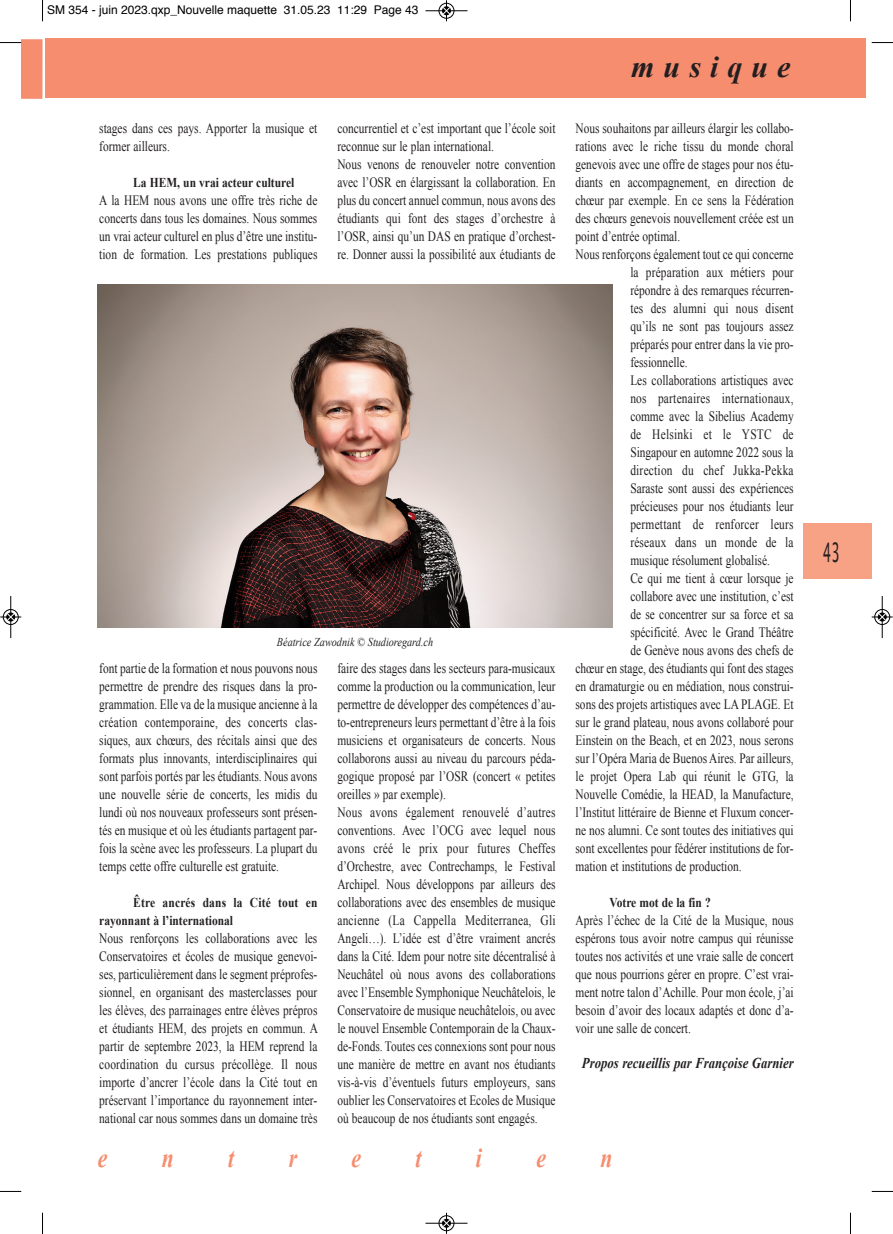
<style>
.page{position:relative;width:893px;height:1234px;background:#fff}
.page>*{position:absolute;margin:0;border:0;box-sizing:border-box;transform-origin:0 0}
.t1{font:italic 700 30px "Times New Roman";letter-spacing:.3em;color:#231f20}
.t2{font:italic 700 27px "Times New Roman";color:#f68d6f;scale:.8 1}
.t3{font:27px "Lucida Grande";color:#231f20;scale:.5 1}
.t4{font:italic 700 15px "Times New Roman";color:#231f20;scale:.85 1}
.t5{font:14.25px/18px "Times New Roman";color:#231f20;text-align:justify;scale:.8 1}
.t6{font:14.25px "Times New Roman";letter-spacing:.02em;color:#231f20;scale:.8 1}
.t7{font:700 13.5px/18px "Times New Roman";color:#231f20;scale:.85 1}
.t8{font:12px "Helvetica";color:#000}
.t9{font:italic 12px "Times New Roman";color:#231f20;scale:.85 1}
</style>
<div class="page">
<div style="left:804px;top:523px;width:68px;height:55px;background:#f7a185"></div>
<img style="left:98px;top:285px;width:514px;height:342px">
<div style="left:45px;top:38px;width:820px;height:60px;background:#f68d6f"></div>
<svg style="left:42px;top:0;width:1px;height:21px"></svg>
<svg style="left:0;top:39px;width:43px;height:60px"></svg>
<svg style="left:850px;top:0;width:1px;height:21px"></svg>
<svg style="left:872px;top:42px;width:21px;height:1px"></svg>
<svg style="left:42px;top:1212px;width:1px;height:21px"></svg>
<svg style="left:0;top:1190px;width:21px;height:1px"></svg>
<svg style="left:850px;top:1212px;width:1px;height:21px"></svg>
<svg style="left:872px;top:1190px;width:21px;height:1px"></svg>
<div style="left:438px;top:3px;width:16px;height:16px;border:1px solid #fff;border-radius:50%"></div>
<hr style="left:425px;top:11px;width:42px;height:1px;background:#000">
<div style="left:439px;top:3px;width:15px;height:15px;border:1px solid #000;border-radius:50%"></div>
<svg style="left:443px;top:0;width:7px;height:21px"></svg>
<div style="left:438px;top:1214px;width:16px;height:16px;border:1px solid #fff;border-radius:50%"></div>
<hr style="left:425px;top:1222px;width:42px;height:1px;background:#000">
<div style="left:439px;top:1215px;width:15px;height:15px;border:1px solid #000;border-radius:50%"></div>
<svg style="left:443px;top:1212px;width:7px;height:21px"></svg>
<div style="left:3px;top:609px;width:16px;height:16px;border:1px solid #fff;border-radius:50%"></div>
<hr style="left:11px;top:596px;width:1px;height:42px;background:#000">
<div style="left:3px;top:609px;width:15px;height:15px;border:1px solid #000;border-radius:50%"></div>
<svg style="left:0;top:613px;width:21px;height:7px"></svg>
<div style="left:874px;top:609px;width:16px;height:16px;border:1px solid #fff;border-radius:50%"></div>
<hr style="left:882px;top:596px;width:1px;height:42px;background:#000">
<div style="left:874px;top:609px;width:16px;height:15px;border:1px solid #000;border-radius:50%"></div>
<svg style="left:872px;top:613px;width:21px;height:7px"></svg>
<p class="t8" style="left:47px;top:4px;width:373px">SM 354 - juin 2023.qxp_Nouvelle maquette 31.05.23 11:29 Page 43</p>
<p class="t5" style="left:99px;top:119px;width:274px">stages dans ces pays. Apporter la musique et former ailleurs.</p>
<p class="t7" style="left:133px;top:173px;width:191px">La HEM, un vrai acteur culturel</p>
<p class="t5" style="left:99px;top:191px;width:274px">A la HEM nous avons une offre très riche de concerts dans tous les domaines. Nous sommes un vrai acteur culturel en plus d’être une institu&shy;tion de formation. Les prestations publiques</p>
<p class="t5" style="left:337px;top:119px;width:274px;text-align:left">concurrentiel et c’est important que l’école soit reconnue sur le plan international.<br>Nous venons de renouveler notre convention avec l’OSR en élargissant la collaboration. En plus du concert annuel commun, nous avons des étudiants qui font des stages d’orchestre à l’OSR, ainsi qu’un DAS en pratique d’orchest&shy;re. Donner aussi la possibilité aux étudiants de</p>
<p class="t9" style="left:277px;top:634px;width:185px">Béatrice Zawodnik © Studioregard.ch</p>
<p class="t5" style="left:99px;top:659px;width:274px">font partie de la formation et nous pouvons nous permettre de prendre des risques dans la pro&shy;grammation. Elle va de la musique ancienne à la création contemporaine, des concerts clas&shy;siques, aux chœurs, des récitals ainsi que des formats plus innovants, interdisciplinaires qui sont parfois portés par les étudiants. Nous avons une nouvelle série de concerts, les midis du lundi où nos nouveaux professeurs sont présen&shy;tés en musique et où les étudiants partagent par&shy;fois la scène avec les professeurs. La plupart du temps cette offre culturelle est gratuite.</p>
<p class="t7" style="left:99px;top:893px;width:258px;text-indent:34px">Être ancrés dans la Cité tout en rayonnant à l’international</p>
<p class="t5" style="left:99px;top:929px;width:275px">Nous renforçons les collaborations avec les Conservatoires et écoles de musique genevoi&shy;ses, particulièrement dans le segment préprofes&shy;sionnel, en organisant des masterclasses pour les élèves, des parrainages entre élèves prépros et étudiants HEM, des projets en commun. A partir de septembre 2023, la HEM reprend la coordination du cursus précollège. Il nous importe d’ancrer l’école dans la Cité tout en préservant l’importance du rayonnement inter&shy;national car nous sommes dans un domaine très</p>
<p class="t5" style="left:337px;top:659px;width:274px;text-align:left">faire des stages dans les secteurs para-musicaux comme la production ou la communication, leur permettre de développer des compétences d’au&shy;to-entrepreneurs leurs permettant d’être à la fois musiciens et organisateurs de concerts. Nous collaborons aussi au niveau du parcours péda&shy;gogique proposé par l’OSR (concert « petites oreilles » par exemple).<br>Nous avons également renouvelé d’autres conventions. Avec l’OCG avec lequel nous avons créé le prix pour futures Cheffes d’Orchestre, avec Contrechamps, le Festival Archipel. Nous développons par ailleurs des collaborations avec des ensembles de musique ancienne (La Cappella Mediterranea, Gli Angeli…). L’idée est d’être vraiment ancrés dans la Cité. Idem pour notre site décentralisé à Neuchâtel où nous avons des collaborations avec l’Ensemble Symphonique Neuchâtelois, le Conservatoire de musique neuchâtelois, ou avec le nouvel Ensemble Contemporain de la Chaux&shy;de-Fonds. Toutes ces connexions sont pour nous une manière de mettre en avant nos étudiants vis-à-vis d’éventuels futurs employeurs, sans oublier les Conservatoires et Ecoles de Musique où beaucoup de nos étudiants sont engagés.</p>
<h1 class="t1" style="left:631px;top:50px;width:161px">musique</h1>
<p class="t5" style="left:576px;top:119px;width:274px">Nous souhaitons par ailleurs élargir les collabo-</p>
<p class="t5" style="left:576px;top:137px;width:274px">rations avec le riche tissu du monde choral</p>
<p class="t5" style="left:576px;top:155px;width:274px">genevois avec une offre de stages pour nos étu-</p>
<p class="t5" style="left:576px;top:173px;width:274px">diants en accompagnement, en direction de</p>
<p class="t5" style="left:576px;top:191px;width:274px">chœur par exemple. En ce sens la Fédération</p>
<p class="t5" style="left:576px;top:209px;width:274px">des chœurs genevois nouvellement créée est un</p>
<p class="t5" style="left:576px;top:227px;width:132px">point d’entrée optimal.</p>
<p class="t5" style="left:576px;top:245px;width:274px">Nous renforçons également tout ce qui concerne</p>
<p class="t5" style="left:630px;top:263px;width:206px">la préparation aux métiers pour</p>
<p class="t5" style="left:630px;top:281px;width:206px">répondre à des remarques récurren-</p>
<p class="t6" style="left:630px;top:300px;width:206px">tes des alumni qui nous disent</p>
<p class="t5" style="left:630px;top:317px;width:206px">qu’ils ne sont pas toujours assez</p>
<p class="t5" style="left:630px;top:335px;width:206px">préparés pour entrer dans la vie pro-</p>
<p class="t5" style="left:630px;top:353px;width:73px">fessionnelle.</p>
<p class="t5" style="left:630px;top:371px;width:206px">Les collaborations artistiques avec</p>
<p class="t6" style="left:630px;top:390px;width:206px">nos partenaires internationaux,</p>
<p class="t5" style="left:630px;top:407px;width:206px">comme avec la Sibelius Academy</p>
<p class="t6" style="left:630px;top:426px;width:206px">de Helsinki et le YSTC de</p>
<p class="t5" style="left:630px;top:443px;width:206px">Singapour en automne 2022 sous la</p>
<p class="t6" style="left:630px;top:462px;width:206px">direction du chef Jukka-Pekka</p>
<p class="t5" style="left:630px;top:479px;width:206px">Saraste sont aussi des expériences</p>
<p class="t5" style="left:630px;top:497px;width:206px">précieuses pour nos étudiants leur</p>
<p class="t6" style="left:630px;top:516px;width:206px">permettant de renforcer leurs</p>
<p class="t6" style="left:630px;top:534px;width:206px">réseaux dans un monde de la</p>
<p class="t5" style="left:630px;top:551px;width:176px">musique résolument globalisé.</p>
<p class="t5" style="left:630px;top:569px;width:206px">Ce qui me tient à cœur lorsque je</p>
<p class="t5" style="left:630px;top:587px;width:206px">collabore avec une institution, c’est</p>
<p class="t5" style="left:630px;top:605px;width:206px">de se concentrer sur sa force et sa</p>
<p class="t5" style="left:630px;top:623px;width:206px">spécificité. Avec le Grand Théâtre</p>
<p class="t5" style="left:630px;top:641px;width:206px">de Genève nous avons des chefs de</p>
<p class="t5" style="left:576px;top:659px;width:274px">chœur en stage, des étudiants qui font des stages</p>
<p class="t5" style="left:576px;top:677px;width:274px">en dramaturgie ou en médiation, nous construi-</p>
<p class="t5" style="left:576px;top:695px;width:274px">sons des projets artistiques avec LA PLAGE. Et</p>
<p class="t5" style="left:576px;top:713px;width:274px">sur le grand plateau, nous avons collaboré pour</p>
<p class="t5" style="left:576px;top:731px;width:274px">Einstein on the Beach, et en 2023, nous serons</p>
<p class="t5" style="left:576px;top:749px;width:274px">sur l’Opéra Maria de Buenos Aires. Par ailleurs,</p>
<p class="t5" style="left:576px;top:767px;width:274px">le projet Opera Lab qui réunit le GTG, la</p>
<p class="t5" style="left:576px;top:785px;width:274px">Nouvelle Comédie, la HEAD, la Manufacture,</p>
<p class="t5" style="left:576px;top:803px;width:274px">l’Institut littéraire de Bienne et Fluxum concer-</p>
<p class="t5" style="left:576px;top:821px;width:274px">ne nos alumni. Ce sont toutes des initiatives qui</p>
<p class="t5" style="left:576px;top:839px;width:274px">sont excellentes pour fédérer institutions de for-</p>
<p class="t5" style="left:576px;top:857px;width:209px">mation et institutions de production.</p>
<p class="t7" style="left:610px;top:893px;width:121px">Votre mot de la fin ?</p>
<p class="t5" style="left:576px;top:911px;width:274px">Après l’échec de la Cité de la Musique, nous espérons tous avoir notre campus qui réunisse toutes nos activités et une vraie salle de concert que nous pourrions gérer en propre. C’est vrai&shy;ment notre talon d’Achille. Pour mon école, j’ai besoin d’avoir des locaux adaptés et donc d’a&shy;voir une salle de concert.</p>
<p class="t4" style="left:582px;top:1054px;width:251px">Propos recueillis par Françoise Garnier</p>
<h2 class="t2" style="left:98px;top:1142px;width:13px">e</h2>
<h2 class="t2" style="left:162px;top:1142px;width:17px">n</h2>
<h2 class="t2" style="left:228px;top:1142px;width:9px">t</h2>
<h2 class="t2" style="left:289px;top:1142px;width:12px">r</h2>
<h2 class="t2" style="left:351px;top:1142px;width:13px">e</h2>
<h2 class="t2" style="left:415px;top:1142px;width:9px">t</h2>
<h2 class="t2" style="left:476px;top:1142px;width:9px">i</h2>
<h2 class="t2" style="left:536px;top:1142px;width:13px">e</h2>
<h2 class="t2" style="left:600px;top:1142px;width:17px">n</h2>
<h2 class="t3" style="left:823px;top:535px;width:36px">43</h2>
</div>
